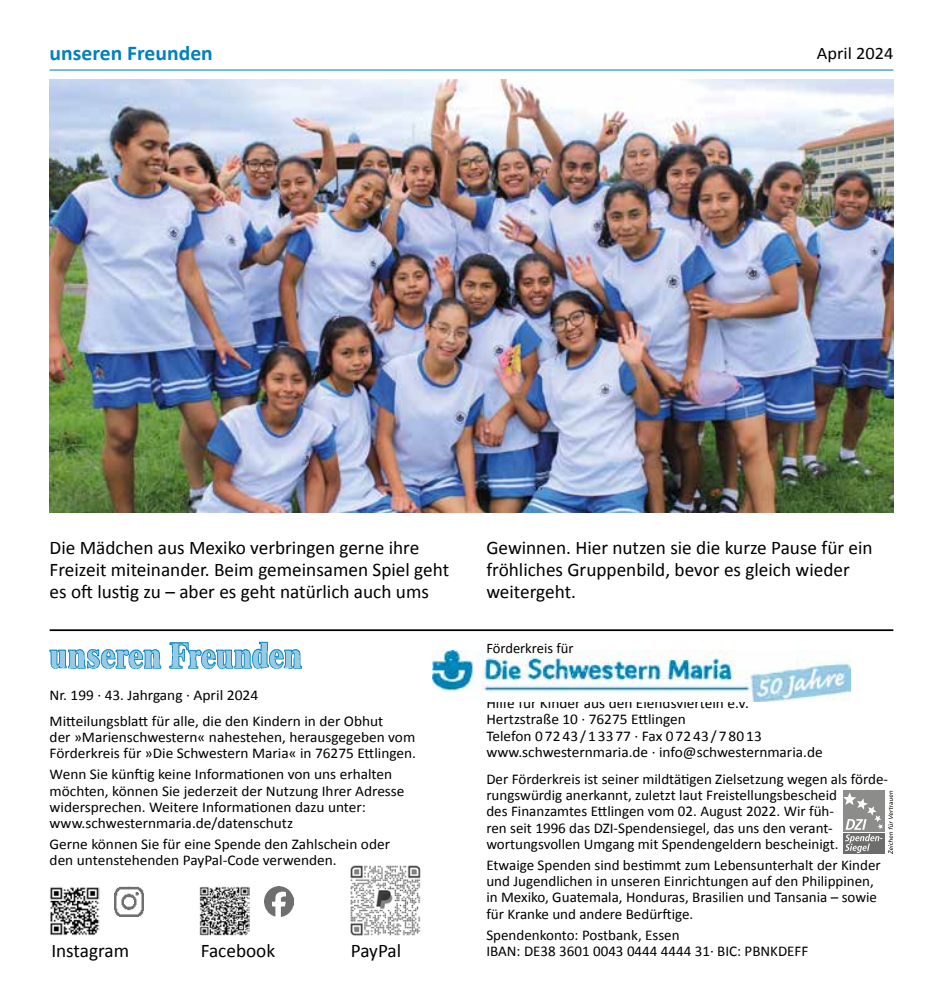
<style>
.page{position:relative;width:943px;height:993px;background:#fff}
.page>*{position:absolute;margin:0;border:0;box-sizing:border-box;transform-origin:0 0}
.t1{font:700 21px "Calibri";color:#0082b9}
.t2{font:19.25px/21.9px "Calibri";color:#000}
.t3{font:17.5px "Calibri";color:#000;scale:1.05 1}
.t4{font:14.88px/16.1px "Calibri";color:#000}
.t5{font:14.53px "Calibri";color:#000}
</style>
<div class="page">
<img style="left:50px;top:79px;width:843px;height:433px">
<img style="left:50px;top:641px;width:251px;height:28px">
<hr style="left:50px;top:629px;width:843px;height:2px;background:#000">
<hr style="left:50px;top:69px;width:843px;height:1px;background:#0082b9">
<svg style="left:843px;top:790px;width:49px;height:63px"></svg>
<img style="left:50px;top:887px;width:49px;height:48px">
<img style="left:199px;top:886px;width:50px;height:49px">
<img style="left:264px;top:886px;width:30px;height:29px">
<img style="left:114px;top:886px;width:30px;height:29px">
<img style="left:350px;top:865px;width:71px;height:71px">
<img style="left:433px;top:650px;width:417px;height:51px">
<h1 class="t1" style="left:50px;top:39px;width:165px">unseren Freunden</h1>
<p class="t3" style="left:816px;top:41px;width:74px">April 2024</p>
<p class="t2" style="left:50px;top:536px;width:401px">Die Mädchen aus Mexiko verbringen gerne ihre<br>Freizeit miteinander. Beim gemeinsamen Spiel geht es oft lustig zu – aber es geht natürlich auch ums</p>
<p class="t4" style="left:50px;top:681px;width:335px;line-height:26.1px">Nr. 199 · 43. Jahrgang · April 2024<br>Mitteilungsblatt für alle, die den Kindern in der Obhut</p>
<p class="t4" style="left:50px;top:728px;width:368px">der »Marienschwestern« nahestehen, herausgegeben vom<br>Förderkreis für »Die Schwestern Maria« in 76275 Ettlingen.</p>
<p class="t4" style="left:50px;top:765px;width:356px">Wenn Sie künftig keine Informationen von uns erhalten möchten, können Sie jederzeit der Nutzung Ihrer Adresse widersprechen. Weitere Informationen dazu unter: www.schwesternmaria.de/datenschutz</p>
<p class="t4" style="left:50px;top:835px;width:342px">Gerne können Sie für eine Spende den Zahlschein oder den untenstehenden PayPal-Code verwenden.</p>
<p class="t2" style="left:51px;top:938px;width:79px">Instagram</p>
<p class="t2" style="left:201px;top:938px;width:76px">Facebook</p>
<p class="t2" style="left:351px;top:938px;width:52px">PayPal</p>
<p class="t2" style="left:486px;top:536px;width:388px">Gewinnen. Hier nutzen sie die kurze Pause für ein fröhliches Gruppenbild, bevor es gleich wieder weitergeht.</p>
<p class="t5" style="left:486px;top:637px;width:89px">Förderkreis für</p>
<p class="t4" style="left:486px;top:694px;width:338px">Hilfe für Kinder aus den Elendsvierteln e.V.<br>Hertzstraße 10 · 76275 Ettlingen<br>Telefon 0 72 43 / 1 33 77 · Fax 0 72 43 / 7 80 13 www.schwesternmaria.de · info@schwesternmaria.de</p>
<p class="t4" style="left:486px;top:770px;width:403px">Der Förderkreis ist seiner mildtätigen Zielsetzung wegen als förde&shy;rungswürdig anerkannt, zuletzt laut Freistellungsbescheid<br>des Finanzamtes Ettlingen vom 02. August 2022. Wir füh-<br>ren seit 1996 das DZI-Spendensiegel, das uns den verant&shy;wortungsvollen Umgang mit Spendengeldern bescheinigt.</p>
<p class="t4" style="left:486px;top:856px;width:396px">Etwaige Spenden sind bestimmt zum Lebensunterhalt der Kinder und Jugendlichen in unseren Einrichtungen auf den Philippinen, in Mexiko, Guatemala, Honduras, Brasilien und Tansania – sowie für Kranke und andere Bedürftige.</p>
<p class="t4" style="left:486px;top:925px;width:323px">Spendenkonto: Postbank, Essen<br>IBAN: DE38 3601 0043 0444 4444 31· BIC: PBNKDEFF</p>
</div>
